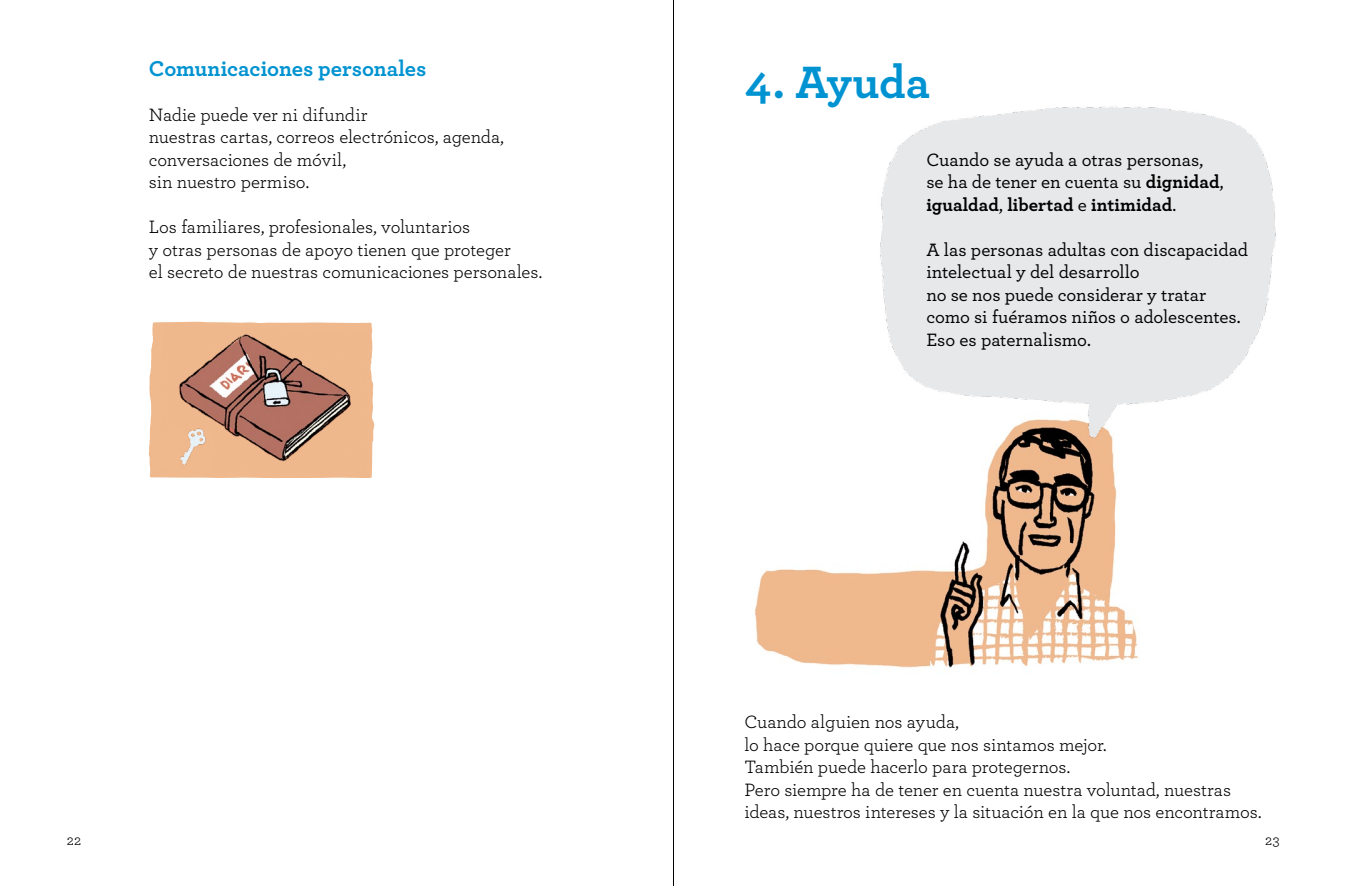
<style>
.page{position:relative;width:1347px;height:886px;background:#fff}
.page>*{position:absolute;margin:0;border:0;box-sizing:border-box;transform-origin:0 0}
.t1{font:700 47.5px "Archer";letter-spacing:-.01em;color:#0093d1}
.t2{font:700 22.5px "Archer";letter-spacing:-.005em;color:#0093d1}
.t3{font:18.75px/22.5px "Archer";letter-spacing:-.005em;color:#000}
.t4{font:500 18.75px/22.5px "Archer";letter-spacing:-.005em;color:#000}
.t5{font:15px "Archer";color:#000}
.s1{font-weight:700}
</style>
<div class="page">
<hr style="left:673px;top:0;width:1px;height:886px;background:#000">
<img style="left:755px;top:443px;width:385px;height:225px">
<img style="left:880px;top:106px;width:396px;height:337px">
<svg style="left:149px;top:322px;width:12px;height:156px;background:#f1c19c"></svg>
<img style="left:161px;top:321px;width:214px;height:158px">
<p class="t2" style="left:149px;top:50px;width:279px">Comunicaciones personales</p>
<p class="t3" style="left:149px;top:102px;width:356px">Nadie puede ver ni difundir<br>nuestras cartas, correos electrónicos, agenda, conversaciones de móvil,<br>sin nuestro permiso.</p>
<p class="t3" style="left:149px;top:215px;width:395px">Los familiares, profesionales, voluntarios<br>y otras personas de apoyo tienen que proteger<br>el secreto de nuestras comunicaciones personales.</p>
<h1 class="t1" style="left:744px;top:45px;width:187px">4. Ayuda</h1>
<p class="t4" style="left:926px;top:147px;width:299px">Cuando se ayuda a otras personas, se ha de tener en cuenta su <span class="s1">dignidad</span>, <span class="s1">igualdad</span>, <span class="s1">libertad</span> e <span class="s1">intimidad</span>.</p>
<p class="t4" style="left:926px;top:237px;width:323px">A las personas adultas con discapacidad intelectual y del desarrollo<br>no se nos puede considerar y tratar como si fuéramos niños o adolescentes.<br>Eso es paternalismo.</p>
<p class="t3" style="left:744px;top:710px;width:519px">Cuando alguien nos ayuda,<br>lo hace porque quiere que nos sintamos mejor.<br>También puede hacerlo para protegernos.<br>Pero siempre ha de tener en cuenta nuestra voluntad, nuestras ideas, nuestros intereses y la situación en la que nos encontramos.</p>
<p class="t5" style="left:67px;top:830px;width:16px">22</p>
<p class="t5" style="left:1265px;top:830px;width:16px">23</p>
</div>
